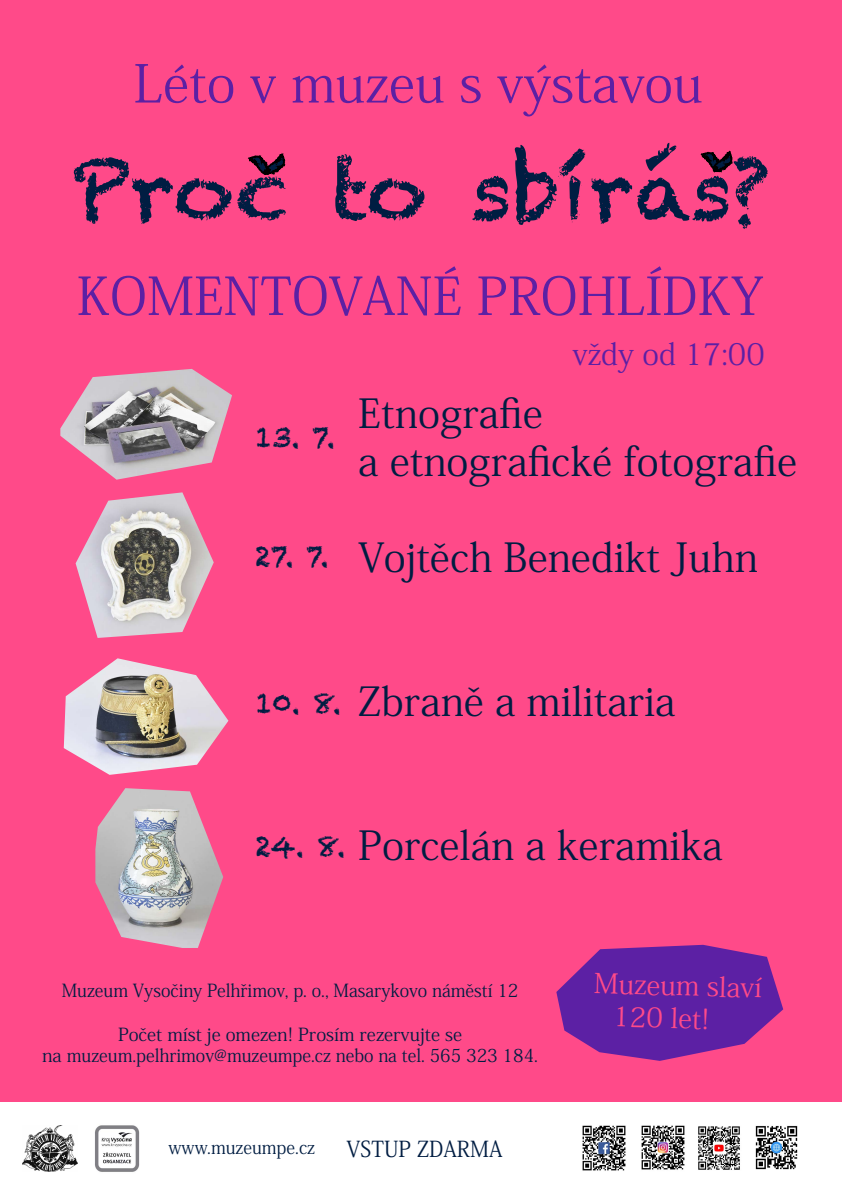
<style>
.page{position:relative;width:842px;height:1191px;background:#fff}
.page>*{position:absolute;margin:0;border:0;box-sizing:border-box;transform-origin:0 0}
.t1{font:80px "Chalkduster";color:#001d42;scale:1.06 1}
.t2{font:52px "Koz Min Pr 6 N";color:#5c20a4}
.t3{font:40px/48px "Koz Min Pr 6 N";color:#001d42}
.t4{font:30px "Koz Min Pr 6 N";color:#5c20a4}
.t5{font:28px "Chalkduster";color:#001d42}
.t6{font:27.3px/32.7px "Koz Min Pr 6 N";color:#ff4a89}
.t7{font:22px "Koz Min Pr 6 N";color:#001d42;scale:.96 1}
.t8{font:18px/21.6px "Koz Min Pr 6 N";color:#001d42;text-align:center}
.t9{font:18px "Koz Min Pr 6 N";color:#001d42;scale:.96 1}
</style>
<div class="page">
<div style="left:0;top:0;width:842px;height:1101px;background:#ff4a89"></div>
<img style="left:582px;top:1125px;width:44px;height:46px">
<img style="left:641px;top:1125px;width:44px;height:45px">
<img style="left:755px;top:1125px;width:43px;height:45px">
<img style="left:698px;top:1126px;width:42px;height:44px">
<img style="left:22px;top:1125px;width:56px;height:46px">
<img style="left:95px;top:1125px;width:45px;height:47px">
<img style="left:95px;top:788px;width:128px;height:160px">
<img style="left:76px;top:492px;width:138px;height:146px">
<img style="left:60px;top:369px;width:172px;height:111px">
<img style="left:64px;top:658px;width:164px;height:117px">
<svg style="left:556px;top:944px;width:227px;height:116px"></svg>
<svg style="left:247px;top:153px;width:39px;height:22px"></svg>
<svg style="left:700px;top:150px;width:33px;height:23px"></svg>
<h2 class="t2" style="left:134px;top:54px;width:571px">Léto v muzeu s výstavou</h2>
<h1 class="t1" style="left:71px;top:144px;width:662px">Proc to sbírás?</h1>
<h2 class="t2" style="left:77px;top:267px;width:688px">KOMENTOVANÉ PROHLÍDKY</h2>
<h3 class="t4" style="left:572px;top:337px;width:194px">vždy od 17:00</h3>
<h3 class="t3" style="left:358px;top:390px;width:440px">Etnografie<br>a etnografické fotografie</h3>
<h3 class="t5" style="left:255px;top:421px;width:81px">13. 7.</h3>
<h3 class="t5" style="left:255px;top:539px;width:75px">27. 7.</h3>
<h3 class="t3" style="left:358px;top:534px;width:401px">Vojtěch Benedikt Juhn</h3>
<h3 class="t5" style="left:255px;top:687px;width:88px">10. 8.</h3>
<h3 class="t3" style="left:358px;top:678px;width:319px">Zbraně a militaria</h3>
<h3 class="t5" style="left:255px;top:830px;width:92px">24. 8.</h3>
<h3 class="t3" style="left:358px;top:822px;width:366px">Porcelán a keramika</h3>
<p class="t9" style="left:62px;top:980px;width:477px">Muzeum Vysočiny Pelhřimov, p. o., Masarykovo náměstí 12</p>
<p class="t8" style="left:42px;top:1023px;width:497px">Počet míst je omezen! Prosím rezervujte se<br>na muzeum.pelhrimov@muzeumpe.cz nebo na tel. 565 323 184.</p>
<p class="t9" style="left:169px;top:1137px;width:154px">www.muzeumpe.cz</p>
<p class="t7" style="left:346px;top:1136px;width:164px">VSTUP ZDARMA</p>
<h3 class="t6" style="left:615px;top:967px;width:149px;text-indent:-20px;rotate:2deg">Muzeum slaví<br>120 let!</h3>
</div>
